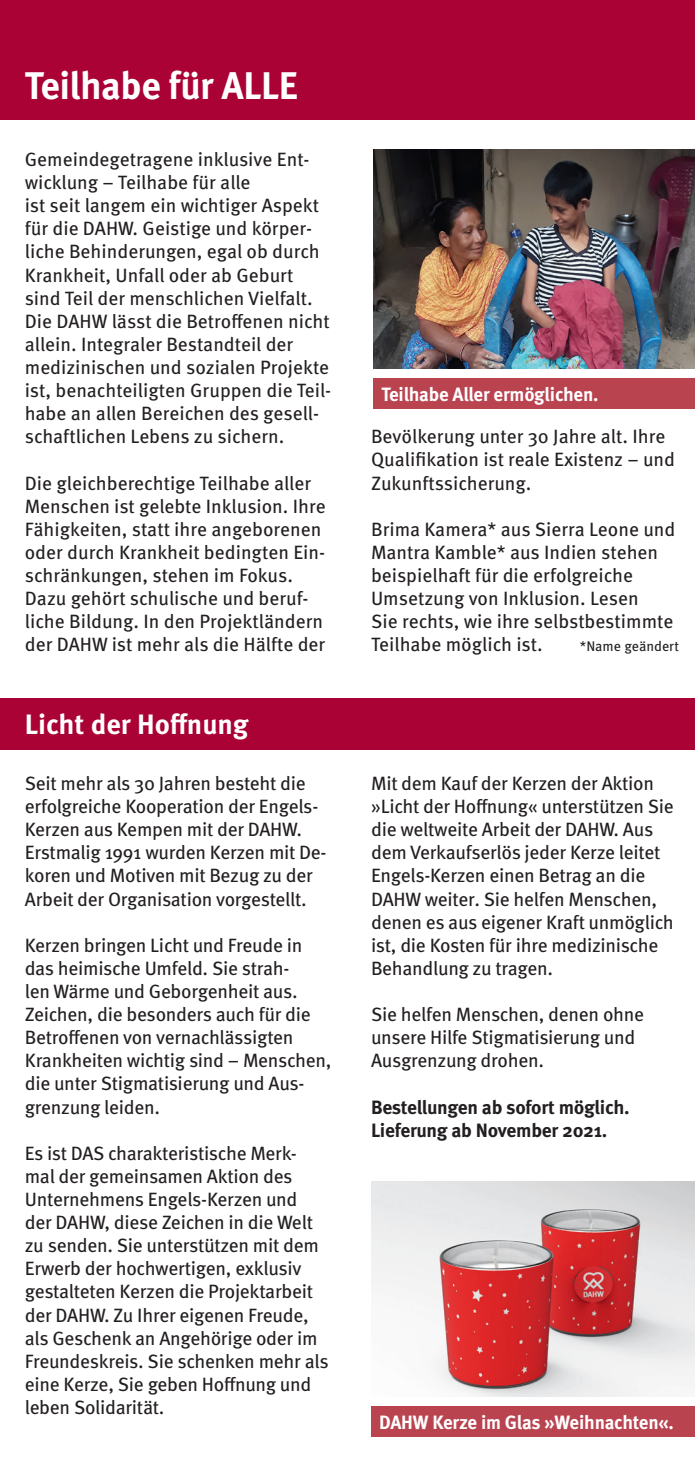
<style>
.page{position:relative;width:695px;height:1474px;background:#fff}
.page>*{position:absolute;margin:0;border:0;box-sizing:border-box;transform-origin:0 0}
.t1{font:700 38.5px "Meta OT";letter-spacing:-.01em;color:#fff}
.t2{font:700 28px "Meta OT";color:#fff}
.t3{font:19.25px/23.1px "Meta OT";letter-spacing:-.015em;color:#231f20}
.t4{font:700 19.25px "Meta OT";letter-spacing:-.01em;color:#fff}
.t5{font:700 19.25px/23.1px "Meta OT";letter-spacing:-.015em;color:#231f20}
.t6{font:14px "Meta OT";color:#231f20}
</style>
<div class="page">
<div style="left:373px;top:378px;width:321px;height:31px;background:#ba4350"></div>
<div style="left:371px;top:1406px;width:323px;height:30px;background:#ba4350"></div>
<div style="left:0;top:0;width:694px;height:119px;background:#ab0236"></div>
<img style="left:373px;top:150px;width:321px;height:219px">
<div style="left:0;top:698px;width:694px;height:51px;background:#ab0236"></div>
<img style="left:371px;top:1181px;width:323px;height:215px">
<h1 class="t1" style="left:25px;top:61px;width:274px">Teilhabe für ALLE</h1>
<p class="t3" style="left:25px;top:148px;width:308px">Gemeindegetragene inklusive Ent&shy;wicklung – Teilhabe für alle<br>ist seit langem ein wichtiger Aspekt für die DAHW. Geistige und körper&shy;liche Behinderungen, egal ob durch Krankheit, Unfall oder ab Geburt sind Teil der menschlichen Vielfalt.<br>Die DAHW lässt die Betroffenen nicht allein. Integraler Bestandteil der medizinischen und sozialen Projekte ist, benachteiligten Gruppen die Teil&shy;habe an allen Bereichen des gesell&shy;schaftlichen Lebens zu sichern.</p>
<p class="t3" style="left:25px;top:472px;width:302px">Die gleichberechtige Teilhabe aller Menschen ist gelebte Inklusion. Ihre Fähigkeiten, statt ihre angeborenen oder durch Krankheit bedingten Ein&shy;schränkungen, stehen im Fokus.<br>Dazu gehört schulische und beruf&shy;liche Bildung. In den Projektländern der DAHW ist mehr als die Hälfte der</p>
<h2 class="t2" style="left:25px;top:707px;width:225px">Licht der Hoffnung</h2>
<p class="t3" style="left:25px;top:772px;width:303px">Seit mehr als 30 Jahren besteht die erfolgreiche Kooperation der Engels-Kerzen aus Kempen mit der DAHW.<br>Erstmalig 1991 wurden Kerzen mit De&shy;koren und Motiven mit Bezug zu der Arbeit der Organisation vorgestellt.</p>
<p class="t3" style="left:25px;top:934px;width:308px">Kerzen bringen Licht und Freude in das heimische Umfeld. Sie strah-<br>len Wärme und Geborgenheit aus.<br>Zeichen, die besonders auch für die<br>Betroffenen von vernachlässigten<br>Krankheiten wichtig sind – Menschen, die unter Stigmatisierung und Aus&shy;grenzung leiden.</p>
<p class="t3" style="left:25px;top:1142px;width:305px">Es ist DAS charakteristische Merk&shy;mal der gemeinsamen Aktion des Unternehmens Engels-Kerzen und der DAHW, diese Zeichen in die Welt zu senden. Sie unterstützen mit dem Erwerb der hochwertigen, exklusiv gestalteten Kerzen die Projektarbeit der DAHW. Zu Ihrer eigenen Freude, als Geschenk an Angehörige oder im Freundeskreis. Sie schenken mehr als eine Kerze, Sie geben Hoffnung und leben Solidarität.</p>
<p class="t4" style="left:381px;top:382px;width:218px">Teilhabe Aller ermöglichen.</p>
<p class="t3" style="left:371px;top:426px;width:305px">Bevölkerung unter 30 Jahre alt. Ihre<br>Qualifikation ist reale Existenz – und<br>Zukunftssicherung.</p>
<p class="t3" style="left:371px;top:518px;width:306px">Brima Kamera* aus Sierra Leone und<br>Mantra Kamble* aus Indien stehen beispielhaft für die erfolgreiche<br>Umsetzung von Inklusion. Lesen<br>Sie rechts, wie ihre selbstbestimmte<br>Teilhabe möglich ist.</p>
<p class="t6" style="left:579px;top:637px;width:101px">*Name geändert</p>
<p class="t3" style="left:371px;top:772px;width:304px">Mit dem Kauf der Kerzen der Aktion »Licht der Hoffnung« unterstützen Sie die weltweite Arbeit der DAHW. Aus dem Verkaufserlös jeder Kerze leitet Engels-Kerzen einen Betrag an die DAHW weiter. Sie helfen Menschen, denen es aus eigener Kraft unmöglich ist, die Kosten für ihre medizinische Behandlung zu tragen.</p>
<p class="t3" style="left:371px;top:1003px;width:274px">Sie helfen Menschen, denen ohne unsere Hilfe Stigmatisierung und<br>Ausgrenzung drohen.</p>
<p class="t5" style="left:371px;top:1095px;width:260px">Bestellungen ab sofort möglich.<br>Lieferung ab November 2021.</p>
<p class="t4" style="left:379px;top:1410px;width:296px">DAHW Kerze im Glas »Weihnachten«.</p>
</div>
